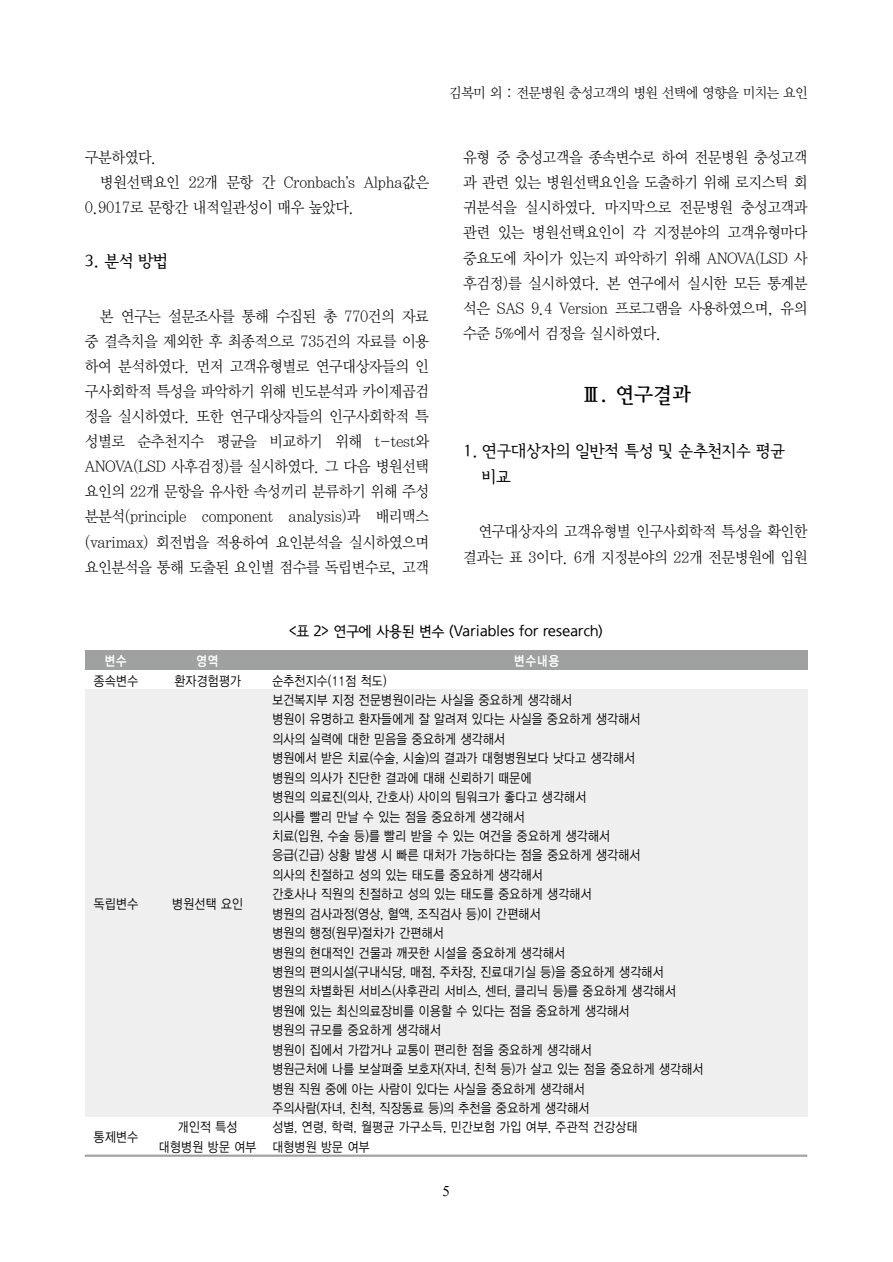
<style>
.page{position:relative;width:893px;height:1262px;background:#fff}
.page>*{position:absolute;margin:0;border:0;box-sizing:border-box;transform-origin:0 0}
.t1{font:21px "YDIY Mj O240";color:#000}
.t2{font:16.5px/26.4px "Seoul Hangang M";color:#000}
.t3{font:15.6px/25px "YDIY Mj O320";letter-spacing:-.025em;color:#000;scale:.93 1}
.t4{font:15.6px "Haansoft Batang";color:#000;scale:.93 1}
.t5{font:14.85px "Rix J Go L";letter-spacing:-.025em;color:#000}
.t6{font:14.85px "Times New Roman";color:#000}
.t7{font:14.25px "YDIY Mj O320";letter-spacing:-.045em;color:#000;scale:.95 1}
.t8{font:13.5px/19.4px "YDIYGO320";letter-spacing:.035em;color:#000;scale:.87 1}
.t9{font:13.5px "YDIYGO340";letter-spacing:.1em;color:#fff;scale:.84 1}
</style>
<div class="page">
<div style="left:85px;top:650px;width:63px;height:20px;background:#9fa0a0"></div>
<div style="left:148px;top:650px;width:120px;height:20px;background:#9fa0a0"></div>
<div style="left:268px;top:650px;width:539px;height:20px;background:#9fa0a0"></div>
<div style="left:85px;top:689px;width:63px;height:427px;background:#efefef"></div>
<div style="left:148px;top:689px;width:120px;height:427px;background:#efefef"></div>
<div style="left:268px;top:689px;width:539px;height:20px;background:#efefef"></div>
<div style="left:268px;top:709px;width:539px;height:19px;background:#efefef"></div>
<div style="left:268px;top:728px;width:539px;height:19px;background:#efefef"></div>
<div style="left:268px;top:747px;width:539px;height:20px;background:#efefef"></div>
<div style="left:268px;top:767px;width:539px;height:19px;background:#efefef"></div>
<div style="left:268px;top:786px;width:539px;height:20px;background:#efefef"></div>
<div style="left:268px;top:806px;width:539px;height:19px;background:#efefef"></div>
<div style="left:268px;top:825px;width:539px;height:20px;background:#efefef"></div>
<div style="left:268px;top:845px;width:539px;height:19px;background:#efefef"></div>
<div style="left:268px;top:864px;width:539px;height:19px;background:#efefef"></div>
<div style="left:268px;top:883px;width:539px;height:20px;background:#efefef"></div>
<div style="left:268px;top:903px;width:539px;height:19px;background:#efefef"></div>
<div style="left:268px;top:922px;width:539px;height:20px;background:#efefef"></div>
<div style="left:268px;top:942px;width:539px;height:19px;background:#efefef"></div>
<div style="left:268px;top:961px;width:539px;height:19px;background:#efefef"></div>
<div style="left:268px;top:980px;width:539px;height:20px;background:#efefef"></div>
<div style="left:268px;top:1000px;width:539px;height:19px;background:#efefef"></div>
<div style="left:268px;top:1019px;width:539px;height:20px;background:#efefef"></div>
<div style="left:268px;top:1039px;width:539px;height:19px;background:#efefef"></div>
<div style="left:268px;top:1058px;width:539px;height:20px;background:#efefef"></div>
<div style="left:268px;top:1078px;width:539px;height:19px;background:#efefef"></div>
<div style="left:268px;top:1097px;width:539px;height:19px;background:#efefef"></div>
<hr style="left:85px;top:1154px;width:722px;height:2px;background:#a0a0a0">
<p class="t3" style="left:100px;top:145px;width:88px;text-indent:-15px">구분하였다. 병원선택요인</p>
<p class="t3" style="left:188px;top:170px;width:95px">22개 문항 간</p>
<p class="t3" style="left:284px;top:170px;width:158px">Cronbach s Alpha값은</p>
<p class="t4" style="left:346px;top:174px;width:4px">ʼ</p>
<p class="t3" style="left:85px;top:195px;width:291px">0.9017로 문항간 내적일관성이 매우 높았다.</p>
<p class="t2" style="left:85px;top:248px;width:84px">3. 분석 방법</p>
<p class="t3" style="left:85px;top:303px;width:371px;text-align:justify;text-indent:15px">본 연구는 설문조사를 통해 수집된 총 770건의 자료 중 결측치을 제외한 후 최종적으로 735건의 자료를 이용 하여 분석하였다 먼저 고객유형별로 연구대상자들의 인</p>
<p class="t3" style="left:85px;top:353px;width:371px;text-indent:99px">.<br>구사회학적 특성을 파악하기 위해 빈도분석과 카이제곱검 정을 실시하였다 또한 연구대상자들의 인구사회학적 특</p>
<p class="t3" style="left:85px;top:403px;width:299px;text-indent:99px">.<br>성별로 순추천지수 평균을 비교하기 위해</p>
<p class="t3" style="left:85px;top:429px;width:371px;text-align:right">t-test와<br>ANOVA(LSD 사후검정)를 실시하였다 그 다음 병원선택</p>
<p class="t3" style="left:85px;top:454px;width:371px;text-indent:229px">.<br>요인의 22개 문항을 유사한 속성끼리 분류하기 위해 주성 분분석(principle component analysis)과 배리맥스 (varimax) 회전법을 적용하여 요인분석을 실시하였으며 요인분석을 통해 도출된 요인별 점수를 독립변수로 고객</p>
<p class="t3" style="left:391px;top:554px;width:7px">,</p>
<p class="t7" style="left:449px;top:86px;width:379px">김복미 외 전문병원 충성고객의 병원 선택에 영향을 미치는 요인</p>
<p class="t7" style="left:506px;top:86px;width:8px">:</p>
<p class="t3" style="left:463px;top:145px;width:371px;text-align:justify">유형 중 충성고객을 종속변수로 하여 전문병원 충성고객 과 관련 있는 병원선택요인을 도출하기 위해 로지스틱 회 귀분석을 실시하였다 마지막으로 전문병원 충성고객과</p>
<p class="t3" style="left:463px;top:195px;width:371px;text-indent:128px">.<br>관련 있는 병원선택요인이 각 지정분야의 고객유형마다 중요도에 차이가 있는지 파악하기 위해 ANOVA(LSD 사 후검정 를 실시하였다 본 연구에서 실시한 모든 통계분</p>
<p class="t3" style="left:503px;top:270px;width:7px">)</p>
<p class="t3" style="left:463px;top:270px;width:371px;text-indent:131px">.<br>석은 SAS 9.4 Version 프로그램을 사용하였으며 유의</p>
<p class="t3" style="left:768px;top:295px;width:7px">,</p>
<p class="t3" style="left:463px;top:321px;width:215px">수준 5%에서 검정을 실시하였다.</p>
<h1 class="t1" style="left:580px;top:384px;width:112px">Ⅲ. 연구결과</h1>
<p class="t2" style="left:482px;top:438px;width:305px;text-indent:-19px">1. 연구대상자의 일반적 특성 및 순추천지수 평균 비교</p>
<p class="t3" style="left:463px;top:519px;width:371px;text-align:right">연구대상자의 고객유형별 인구사회학적 특성을 확인한 결과는 표 이다 개 지정분야의 22개 전문병원에 입원</p>
<p class="t3" style="left:528px;top:544px;width:10px">3</p>
<p class="t3" style="left:562px;top:544px;width:22px">. 6</p>
<p class="t5" style="left:289px;top:624px;width:316px">&lt; 2&gt; 연구에 사용된 변수 (Variables for research)</p>
<p class="t5" style="left:296px;top:624px;width:15px">표</p>
<p class="t9" style="left:105px;top:654px;width:28px">변수</p>
<p class="t9" style="left:196px;top:654px;width:28px">영역</p>
<p class="t9" style="left:514px;top:654px;width:55px">변수내용</p>
<p class="t8" style="left:94px;top:671px;width:52px">종속변수</p>
<p class="t8" style="left:174px;top:671px;width:78px">환자경험평가</p>
<p class="t8" style="left:272px;top:671px;width:133px">순추천지수(11점 척도)</p>
<p class="t8" style="left:94px;top:894px;width:52px">독립변수</p>
<p class="t8" style="left:172px;top:894px;width:83px">병원선택 요인</p>
<p class="t8" style="left:272px;top:690px;width:424px">보건복지부 지정 전문병원이라는 사실을 중요하게 생각해서<br>병원이 유명하고 환자들에게 잘 알려져 있다는 사실을 중요하게 생각해서 의사의 실력에 대한 믿음을 중요하게 생각해서<br>병원에서 받은 치료 수술 시술 의 결과가 대형병원보다 낫다고 생각해서</p>
<p class="t8" style="left:272px;top:748px;width:362px;text-indent:153px">)<br>병원의 의사가 진단한 결과에 대해 신뢰하기 때문에<br>병원의 의료진 의사 간호사 사이의 팀워크가 좋다고 생각해서</p>
<p class="t8" style="left:370px;top:748px;width:5px">(</p>
<p class="t8" style="left:396px;top:748px;width:5px">,</p>
<p class="t8" style="left:272px;top:787px;width:389px;text-indent:138px">)<br>의사를 빨리 만날 수 있는 점을 중요하게 생각해서<br>치료 입원 수술 등 를 빨리 받을 수 있는 여건을 중요하게 생각해서</p>
<p class="t8" style="left:343px;top:787px;width:5px">(</p>
<p class="t8" style="left:369px;top:787px;width:5px">,</p>
<p class="t8" style="left:272px;top:826px;width:424px;text-indent:93px">)<br>응급 긴급 상황 발생 시 빠른 대처가 가능하다는 점을 중요하게 생각해서</p>
<p class="t8" style="left:295px;top:826px;width:5px">(</p>
<p class="t8" style="left:320px;top:826px;width:5px">,</p>
<p class="t8" style="left:272px;top:845px;width:368px;text-indent:48px">)<br>의사의 친절하고 성의 있는 태도를 중요하게 생각해서<br>간호사나 직원의 친절하고 성의 있는 태도를 중요하게 생각해서 병원의 검사과정 영상 혈액 조직검사 등 이 간편해서</p>
<p class="t8" style="left:295px;top:845px;width:5px">(</p>
<p class="t8" style="left:354px;top:904px;width:5px">(</p>
<p class="t8" style="left:380px;top:904px;width:5px">,</p>
<p class="t8" style="left:410px;top:904px;width:5px">,</p>
<p class="t8" style="left:477px;top:904px;width:5px">)</p>
<p class="t8" style="left:272px;top:923px;width:198px">병원의 행정 원무 절차가 간편해서</p>
<p class="t8" style="left:272px;top:923px;width:451px;text-indent:86px">)<br>병원의 현대적인 건물과 깨끗한 시설을 중요하게 생각해서<br>병원의 편의시설 구내식당 매점 주차장 진료대기실 등 을 중요하게 생각해서</p>
<p class="t8" style="left:332px;top:923px;width:5px">(</p>
<p class="t8" style="left:272px;top:962px;width:465px;text-indent:279px">)<br>병원의 차별화된 서비스 사후관리 서비스 센터 클리닉 등 를 중요하게 생각해서</p>
<p class="t8" style="left:354px;top:962px;width:5px">(</p>
<p class="t8" style="left:403px;top:962px;width:5px">,</p>
<p class="t8" style="left:432px;top:962px;width:5px">,</p>
<p class="t8" style="left:473px;top:962px;width:5px">,</p>
<p class="t8" style="left:272px;top:981px;width:497px;text-indent:291px">)<br>병원에 있는 최신의료장비를 이용할 수 있다는 점을 중요하게 생각해서<br>병원의 규모를 중요하게 생각해서<br>병원이 집에서 가깝거나 교통이 편리한 점을 중요하게 생각해서<br>병원근처에 나를 보살펴줄 보호자 자녀 친척 등 가 살고 있는 점을 중요하게 생각해서</p>
<p class="t8" style="left:392px;top:981px;width:5px">(</p>
<p class="t8" style="left:478px;top:981px;width:5px">,</p>
<p class="t8" style="left:508px;top:981px;width:5px">,</p>
<p class="t8" style="left:272px;top:1059px;width:366px;text-indent:239px">)<br>병원 직원 중에 아는 사람이 있다는 사실을 중요하게 생각해서 주의사람 자녀 친척 직장동료 등 의 추천을 중요하게 생각해서</p>
<p class="t8" style="left:441px;top:1059px;width:5px">(</p>
<p class="t8" style="left:467px;top:1059px;width:5px">,</p>
<p class="t8" style="left:317px;top:1098px;width:5px">(</p>
<p class="t8" style="left:343px;top:1098px;width:5px">,</p>
<p class="t8" style="left:372px;top:1098px;width:5px">,</p>
<p class="t8" style="left:440px;top:1098px;width:5px">)</p>
<p class="t8" style="left:94px;top:1127px;width:52px">통제변수</p>
<p class="t8" style="left:178px;top:1117px;width:70px">개인적 특성</p>
<p class="t8" style="left:272px;top:1117px;width:421px">성별 연령 학력 월평균 가구소득 민간보험 가입 여부 주관적 건강상태</p>
<p class="t8" style="left:295px;top:1117px;width:5px">,</p>
<p class="t8" style="left:324px;top:1117px;width:5px">,</p>
<p class="t8" style="left:354px;top:1117px;width:5px">,</p>
<p class="t8" style="left:443px;top:1117px;width:5px">,</p>
<p class="t8" style="left:548px;top:1117px;width:5px">,</p>
<p class="t8" style="left:159px;top:1137px;width:244px">대형병원 방문 여부 대형병원 방문 여부</p>
<p class="t6" style="left:442px;top:1185px;width:9px">5</p>
</div>
